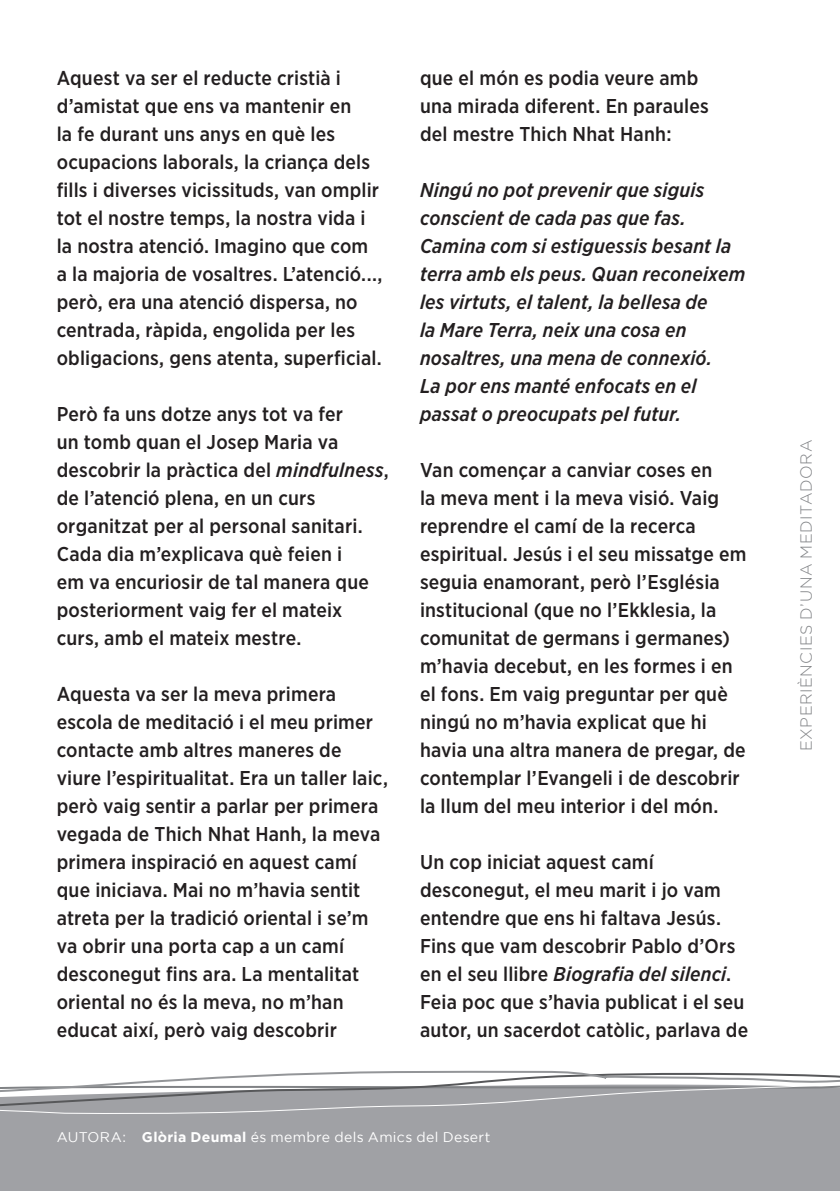
<style>
.page{position:relative;width:840px;height:1191px;background:#fff}
.page>*{position:absolute;margin:0;border:0;box-sizing:border-box;transform-origin:0 0}
.t1{font:500 20px/28px "Gotham Narrow";letter-spacing:.01em;color:#231f20}
.t2{font:italic 500 20px/28px "Gotham Narrow";letter-spacing:.01em;color:#231f20}
.t3{font:300 16px "Gotham";letter-spacing:.035em;color:#808285}
.t4{font:14px "Gotham";letter-spacing:.025em;color:#fff}
.s1{font-style:italic}
.s2{font-weight:700}
</style>
<div class="page">
<div style="left:0;top:1115px;width:839px;height:76px;background:#a0a1a5"></div>
<svg style="left:0;top:1070px;width:839px;height:45px"></svg>
<p class="t1" style="left:57px;top:63px;width:327px">Aquest va ser el reducte cristià i d’amistat que ens va mantenir en<br>la fe durant uns anys en què les ocupacions laborals, la criança dels fills i diverses vicissituds, van omplir tot el nostre temps, la nostra vida i la nostra atenció. Imagino que com a la majoria de vosaltres. L’atenció..., però, era una atenció dispersa, no centrada, ràpida, engolida per les obligacions, gens atenta, superficial.</p>
<p class="t1" style="left:57px;top:399px;width:333px">Però fa uns dotze anys tot va fer<br>un tomb quan el Josep Maria va descobrir la pràctica del <span class="s1">mindfulness</span>, de l’atenció plena, en un curs organitzat per al personal sanitari.<br>Cada dia m’explicava què feien i<br>em va encuriosir de tal manera que posteriorment vaig fer el mateix curs, amb el mateix mestre.</p>
<p class="t1" style="left:57px;top:679px;width:332px">Aquesta va ser la meva primera escola de meditació i el meu primer contacte amb altres maneres de viure l’espiritualitat. Era un taller laic, però vaig sentir a parlar per primera vegada de Thich Nhat Hanh, la meva primera inspiració en aquest camí que iniciava. Mai no m’havia sentit atreta per la tradició oriental i se’m va obrir una porta cap a un camí desconegut fins ara. La mentalitat oriental no és la meva, no m’han educat així, però vaig descobrir</p>
<p class="t1" style="left:420px;top:63px;width:290px">que el món es podia veure amb una mirada diferent. En paraules del mestre Thich Nhat Hanh:</p>
<p class="t2" style="left:420px;top:175px;width:326px">Ningú no pot prevenir que siguis conscient de cada pas que fas.<br>Camina com si estiguessis besant la terra amb els peus. Quan reconeixem les virtuts, el talent, la bellesa de<br>la Mare Terra, neix una cosa en nosaltres, una mena de connexió.<br>La por ens manté enfocats en el passat o preocupats pel futur.</p>
<p class="t1" style="left:420px;top:455px;width:328px">Van començar a canviar coses en<br>la meva ment i la meva visió. Vaig reprendre el camí de la recerca espiritual. Jesús i el seu missatge em seguia enamorant, però l’Església institucional (que no l’Ekklesia, la comunitat de germans i germanes) m’havia decebut, en les formes i en el fons. Em vaig preguntar per què ningú no m’havia explicat que hi havia una altra manera de pregar, de contemplar l’Evangeli i de descobrir la llum del meu interior i del món.</p>
<p class="t1" style="left:420px;top:847px;width:329px">Un cop iniciat aquest camí desconegut, el meu marit i jo vam entendre que ens hi faltava Jesús.<br>Fins que vam descobrir Pablo d’Ors en el seu llibre <span class="s1">Biografia del silenci</span>.<br>Feia poc que s’havia publicat i el seu autor, un sacerdot catòlic, parlava de</p>
<p class="t4" style="left:57px;top:1129px;width:435px">AUTORA: <span class="s2">Glòria Deumal</span> és membre dels Amics del Desert</p>
<p class="t3" style="left:797px;top:751px;width:313px;rotate:-90deg">EXPERIÈNCIES D’UNA MEDITADORA</p>
</div>
